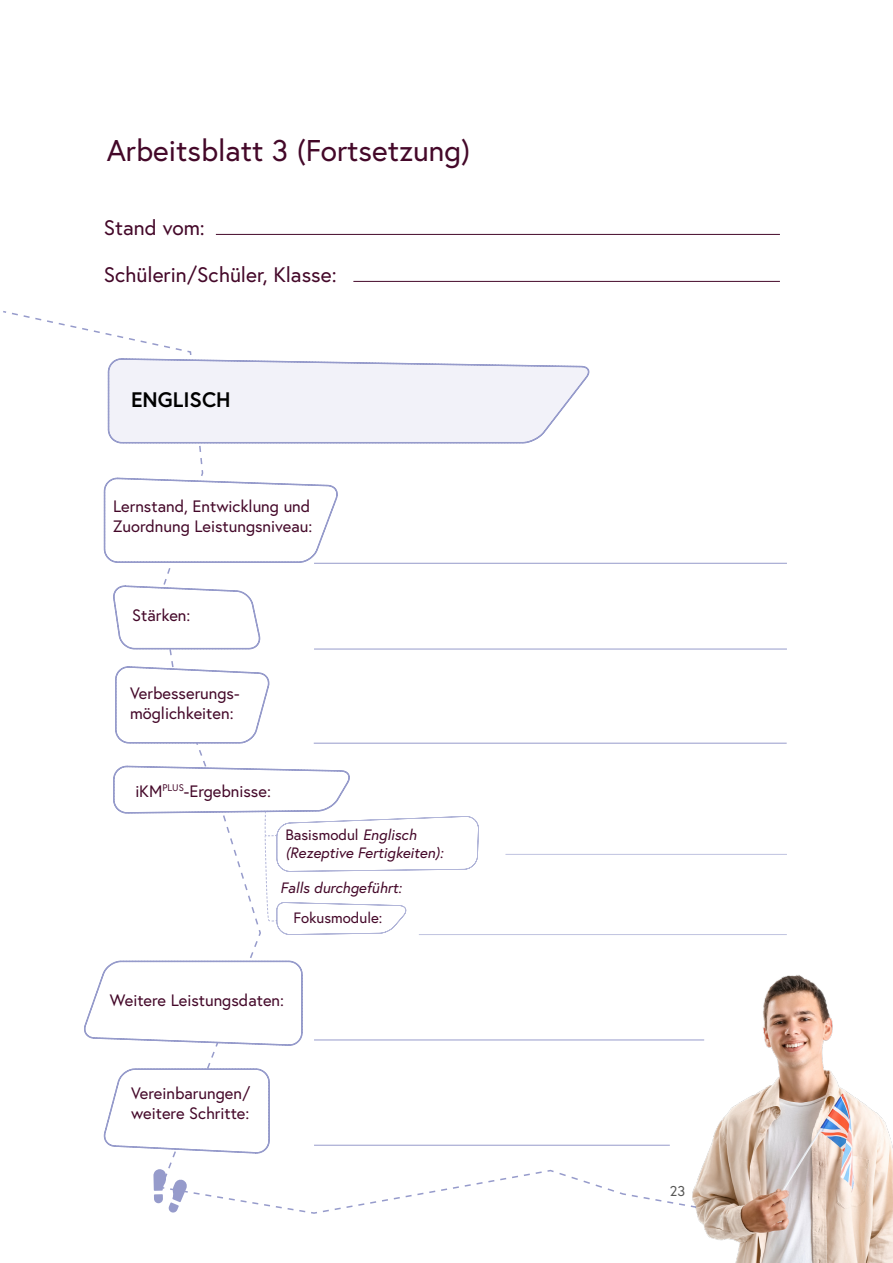
<style>
.page{position:relative;width:893px;height:1263px;background:#fff}
.page>*{position:absolute;margin:0;border:0;box-sizing:border-box;transform-origin:0 0}
._00-02-Title-Ebene2{font:30px "Europa Austria";color:#440829}
._00-Standard-o-GL_14{font:21px "Europa Austria";color:#440829}
._05_Tabelle-Kopfzeilen{font:700 21px "Europa Austria";color:#000}
._05_Tabelle-Inhalt{font:16.5px/19.8px "Europa Austria";color:#440829}
._05_Tabelle-Inhalt-2{font:italic 15px/18px "Europa Austria";color:#440829}
._05_Tabelle-Inhalt-3{font:15px "Europa Austria";color:#440829}
.t1{font:14.25px "Europa Austria";color:#575756}
.s1{font-style:normal}
</style>
<div class="page">
<hr style="left:314px;top:563px;width:473px;height:1px;background:#969bcb">
<hr style="left:314px;top:743px;width:473px;height:1px;background:#969bcb">
<hr style="left:314px;top:649px;width:473px;height:1px;background:#969bcb">
<hr style="left:314px;top:1039px;width:390px;height:1px;background:#969bcb">
<hr style="left:314px;top:1145px;width:356px;height:1px;background:#969bcb">
<svg style="left:108px;top:358px;width:482px;height:106px"></svg>
<img style="left:690px;top:975px;width:203px;height:288px">
<hr style="left:505px;top:854px;width:282px;height:1px;background:#969bcb">
<hr style="left:419px;top:934px;width:368px;height:1px;background:#969bcb">
<svg style="left:84px;top:477px;width:462px;height:737px"></svg>
<hr style="left:216px;top:234px;width:564px;height:1px;background:#440829">
<hr style="left:353px;top:281px;width:427px;height:1px;background:#440829">
<p class="_00-02-Title-Ebene2" style="left:107px;top:131px;width:365px">Arbeitsblatt 3 (Fortsetzung)</p>
<p class="_00-Standard-o-GL_14" style="left:104px;top:214px;width:103px">Stand vom:</p>
<p class="_00-Standard-o-GL_14" style="left:104px;top:261px;width:234px">Schülerin/Schüler, Klasse:</p>
<p class="_05_Tabelle-Kopfzeilen" style="left:131px;top:385px;width:101px">ENGLISCH</p>
<p class="_05_Tabelle-Inhalt" style="left:113px;top:496px;width:201px">Lernstand, Entwicklung und<br>Zuordnung Leistungsniveau:</p>
<p class="_05_Tabelle-Inhalt" style="left:132px;top:604px;width:60px">Stärken:</p>
<p class="_05_Tabelle-Inhalt" style="left:130px;top:683px;width:111px">Verbesserungs&shy;möglichkeiten:</p>
<p class="_05_Tabelle-Inhalt" style="left:135px;top:781px;width:137px">iKM<sup>PLUS</sup>-Ergebnisse:</p>
<p class="_05_Tabelle-Inhalt-2" style="left:285px;top:826px;width:160px"><span class="s1">Basismodul</span> Englisch (Rezeptive Fertigkeiten):</p>
<p class="_05_Tabelle-Inhalt-2" style="left:280px;top:878px;width:123px">Falls durchgeführt:</p>
<p class="_05_Tabelle-Inhalt-3" style="left:294px;top:908px;width:90px">Fokusmodule:</p>
<p class="_05_Tabelle-Inhalt" style="left:110px;top:989px;width:176px">Weitere Leistungsdaten:</p>
<p class="_05_Tabelle-Inhalt" style="left:131px;top:1083px;width:121px">Vereinbarungen/ weitere Schritte:</p>
<p class="t1" style="left:670px;top:1181px;width:17px">23</p>
</div>
